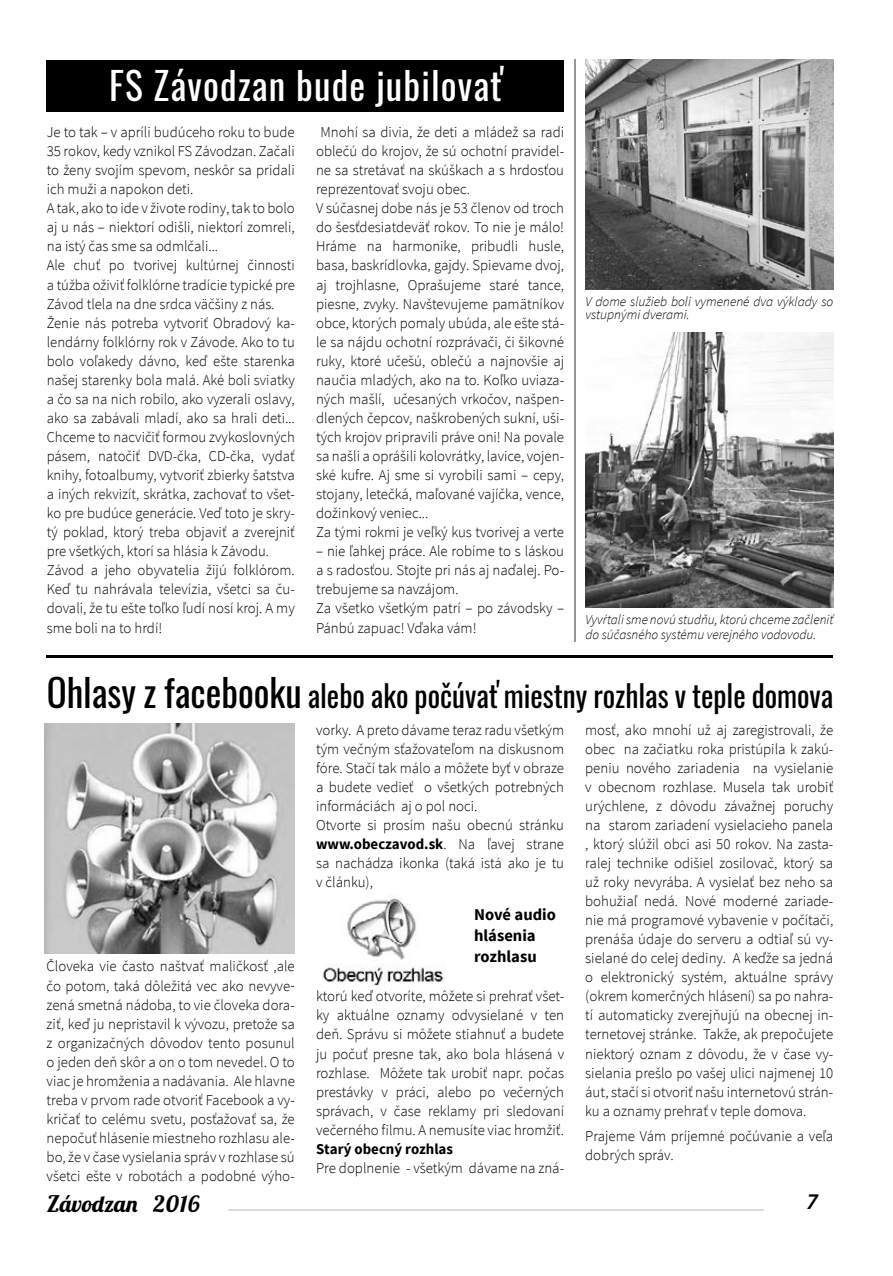
<style>
.page{position:relative;width:893px;height:1276px;background:#fff}
.page>*{position:absolute;margin:0;border:0;box-sizing:border-box;transform-origin:0 0}
.t1{font:37.5px "Oswald";letter-spacing:.03em;color:#fff}
.t2{font:30px "Oswald";color:#000}
.t3{font:22.5px "Lobster 1.4";letter-spacing:.005em;color:#000;scale:1.05 1}
.t4{font:italic 600 22.5px "Myriad Pro";color:#000}
.t5{font:700 16.5px/21px "Source Sans Pro";color:#000}
.t6{font:300 15px/19px "Source Sans Pro";color:#000}
.t7{font:700 15px "Source Sans Pro";color:#000}
.t8{font:italic 300 13.5px/13.5px "Source Sans Pro";color:#000}
.s1{font-size:37.5px}
.s2{font-weight:700}
</style>
<div class="page">
<hr style="left:229px;top:1209px;width:535px;height:1px;background:#bcbec0">
<hr style="left:47px;top:655px;width:786px;height:2px;background:#000">
<div style="left:47px;top:61px;width:517px;height:51px;background:#000"></div>
<img style="left:585px;top:60px;width:248px;height:229px">
<img style="left:585px;top:332px;width:248px;height:275px">
<img style="left:323px;top:895px;width:121px;height:91px">
<img style="left:45px;top:723px;width:250px;height:230px">
<hr style="left:574px;top:60px;width:1px;height:582px;background:#939598">
<h1 class="t1" style="left:109px;top:60px;width:394px">FS Závodzan bude jubilovať</h1>
<p class="t6" style="left:47px;top:123px;width:250px">Je to tak – v apríli budúceho roku to bude 35 rokov, kedy vznikol FS Závodzan. Začali to ženy svojím spevom, neskôr sa pridali ich muži a napokon deti.<br>A tak, ako to ide v živote rodiny, tak to bolo aj u nás – niektorí odišli, niektorí zomreli, na istý čas sme sa odmlčali...<br>Ale chuť po tvorivej kultúrnej činnosti a túžba oživiť folklórne tradície typické pre Závod tlela na dne srdca väčšiny z nás.<br>Ženie nás potreba vytvoriť Obradový ka&shy;lendárny folklórny rok v Závode. Ako to tu bolo voľakedy dávno, keď ešte starenka našej starenky bola malá. Aké boli sviatky a čo sa na nich robilo, ako vyzerali oslavy, ako sa zabávali mladí, ako sa hrali deti...<br>Chceme to nacvičiť formou zvykoslovných pásem, natočiť DVD-čka, CD-čka, vydať knihy, fotoalbumy, vytvoriť zbierky šatstva a iných rekvizít, skrátka, zachovať to všet&shy;ko pre budúce generácie. Veď toto je skry&shy;tý poklad, ktorý treba objaviť a zverejniť pre všetkých, ktorí sa hlásia k Závodu.<br>Závod a jeho obyvatelia žijú folklórom.<br>Keď tu nahrávala televízia, všetci sa ču&shy;dovali, že tu ešte toľko ľudí nosí kroj. A my sme boli na to hrdí!</p>
<p class="t6" style="left:316px;top:123px;width:250px;text-indent:5px">Mnohí sa divia, že deti a mládež sa radi oblečú do krojov, že sú ochotní pravidel&shy;ne sa stretávať na skúškach a s hrdosťou reprezentovať svoju obec.<br>V súčasnej dobe nás je 53 členov od troch do šesťdesiatdeväť rokov. To nie je málo!<br>Hráme na harmonike, pribudli husle, basa, baskrídlovka, gajdy. Spievame dvoj, aj trojhlasne, Oprašujeme staré tance, piesne, zvyky. Navštevujeme pamätníkov obce, ktorých pomaly ubúda, ale ešte stá&shy;le sa nájdu ochotní rozprávači, či šikovné ruky, ktoré učešú, oblečú a najnovšie aj naučia mladých, ako na to. Koľko uviaza&shy;ných mašlí, učesaných vrkočov, našpen&shy;dlených čepcov, naškrobených sukní, uši&shy;tých krojov pripravili práve oni! Na povale sa našli a oprášili kolovrátky, lavice, vojen&shy;ské kufre. Aj sme si vyrobili sami – cepy, stojany, letečká, maľované vajíčka, vence, dožinkový veniec...<br>Za tými rokmi je veľký kus tvorivej a verte</p>
<p class="t6" style="left:316px;top:542px;width:250px">– nie ľahkej práce. Ale robíme to s láskou a s radosťou. Stojte pri nás aj naďalej. Po&shy;trebujeme sa navzájom.<br>Za všetko všetkým patrí – po závodsky – Pánbú zapuac! Vďaka vám!</p>
<p class="t8" style="left:585px;top:294px;width:250px">V dome služieb boli vymenené dva výklady so vstupnými dverami.</p>
<p class="t8" style="left:585px;top:612px;width:250px;line-height:15px">Vyvŕtali sme novú studňu, ktorú chceme začleniť do súčasného systému verejného vodovodu.</p>
<h2 class="t2" style="left:47px;top:674px;width:788px"><span class="s1">Ohlasy z facebooku</span> alebo ako počúvať miestny rozhlas v teple domova</h2>
<p class="t6" style="left:316px;top:720px;width:250px">vorky. A preto dávame teraz radu všetkým tým večným sťažovateľom na diskusnom fóre. Stačí tak málo a môžete byť v obraze a budete vedieť o všetkých potrebných informáciách aj o pol noci.<br>Otvorte si prosím našu obecnú stránku <span class="s2">www.obeczavod.sk</span>. Na ľavej strane sa nachádza ikonka (taká istá ako je tu v článku),</p>
<p class="t6" style="left:585px;top:720px;width:250px;text-align:justify">mosť, ako mnohí už aj zaregistrovali, že obec na začiatku roka pristúpila k zakú&shy;peniu nového zariadenia na vysielanie v obecnom rozhlase. Musela tak urobiť urýchlene, z dôvodu závažnej poruchy na starom zariadení vysielacieho panela , ktorý slúžil obci asi 50 rokov. Na zasta&shy;ralej technike odišiel zosilovač, ktorý sa už roky nevyrába. A vysielať bez neho sa bohužiaľ nedá. Nové moderné zariade&shy;nie má programové vybavenie v počítači, prenáša údaje do serveru a odtiaľ sú vy&shy;sielané do celej dediny. A keďže sa jedná o elektronický systém, aktuálne správy (okrem komerčných hlásení) sa po nahra&shy;tí automaticky zverejňujú na obecnej in&shy;ternetovej stránke. Takže, ak prepočujete niektorý oznam z dôvodu, že v čase vy&shy;sielania prešlo po vašej ulici najmenej 10 áut, stačí si otvoriť našu internetovú strán&shy;ku a oznamy prehrať v teple domova.</p>
<p class="t6" style="left:585px;top:1126px;width:250px">Prajeme Vám príjemné počúvanie a veľa dobrých správ.</p>
<p class="t5" style="left:474px;top:904px;width:83px">Nové audio hlásenia rozhlasu</p>
<p class="t6" style="left:47px;top:957px;width:250px;text-align:justify">Človeka vie často naštvať maličkosť ,ale čo potom, taká dôležitá vec ako nevyve&shy;zená smetná nádoba, to vie človeka dora&shy;ziť, keď ju nepristavil k vývozu, pretože sa z organizačných dôvodov tento posunul o jeden deň skôr a on o tom nevedel. O to viac je hromženia a nadávania. Ale hlavne treba v prvom rade otvoriť Facebook a vy&shy;kričať to celému svetu, posťažovať sa, že nepočuť hlásenie miestneho rozhlasu ale&shy;bo, že v čase vysielania správ v rozhlase sú všetci ešte v robotách a podobné výho-</p>
<p class="t6" style="left:316px;top:987px;width:250px;text-align:justify">ktorú keď otvoríte, môžete si prehrať všet&shy;ky aktuálne oznamy odvysielané v ten deň. Správu si môžete stiahnuť a budete ju počuť presne tak, ako bola hlásená v rozhlase. Môžete tak urobiť napr. počas prestávky v práci, alebo po večerných správach, v čase reklamy pri sledovaní večerného filmu. A nemusíte viac hromžiť.</p>
<p class="t7" style="left:316px;top:1139px;width:139px">Starý obecný rozhlas</p>
<p class="t6" style="left:316px;top:1158px;width:250px">Pre doplnenie - všetkým dávame na zná-</p>
<h3 class="t3" style="left:47px;top:1189px;width:147px">Závodzan 2016</h3>
<h3 class="t4" style="left:806px;top:1187px;width:13px">7</h3>
</div>
